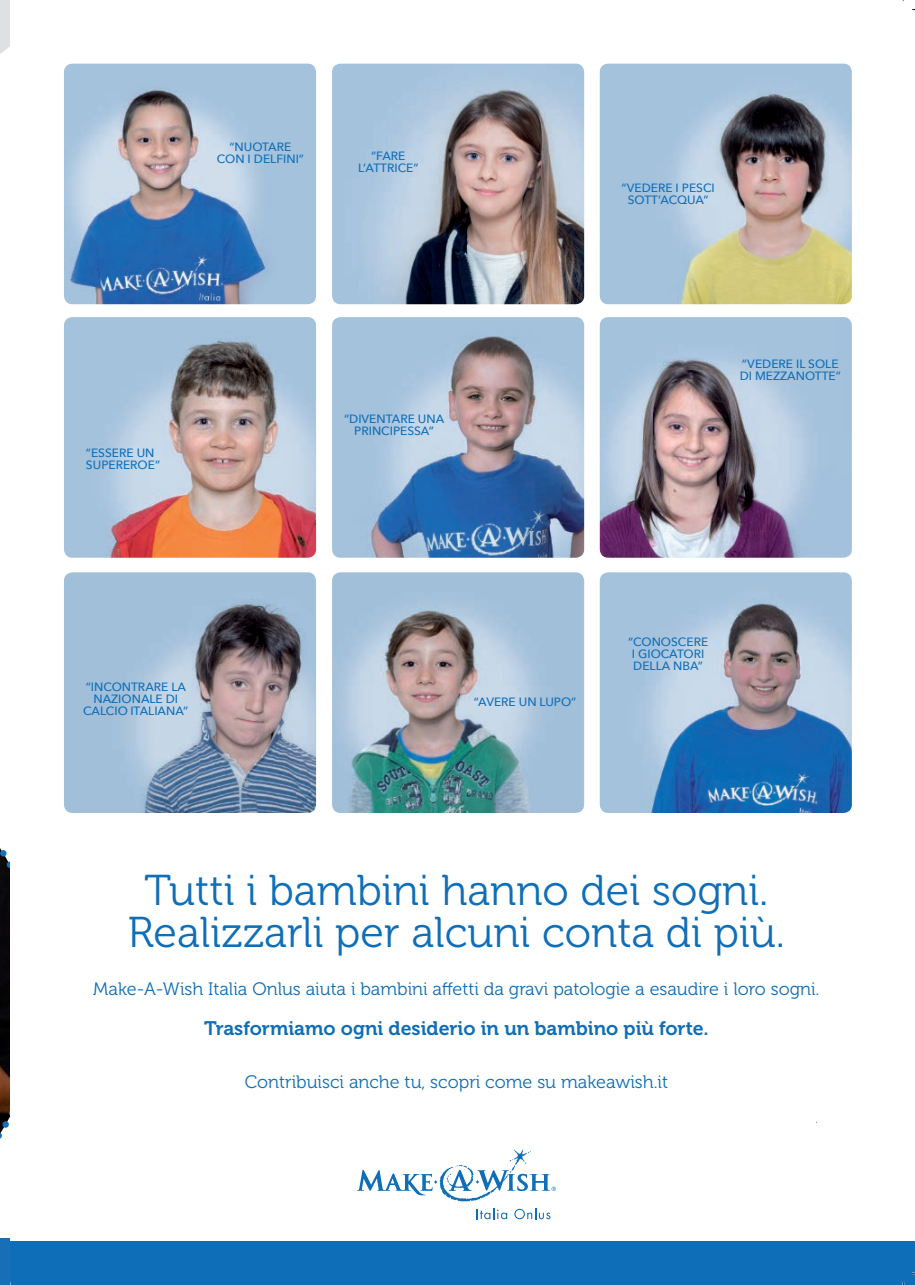
<style>
.page{position:relative;width:915px;height:1285px;background:#fff}
.page>*{position:absolute;margin:0;border:0;box-sizing:border-box;transform-origin:0 0}
.t1{font:43.05px/42px "Museo 300";color:#0f6eb8;text-align:center}
.t2{font:19.5px "Museo 700";color:#0f6eb8}
.t3{font:18px "Museo 300";color:#0f6eb8}
.t4{font:500 12px/12px "Avenir Next";color:#0f6eb8;text-align:center}
</style>
<div class="page">
<div style="left:0;top:1238px;width:12px;height:46px;background:#176fb8"></div>
<svg style="left:0;top:848px;width:11px;height:393px"></svg>
<img style="left:64px;top:64px;width:252px;height:240px">
<img style="left:64px;top:317px;width:252px;height:240px">
<img style="left:64px;top:572px;width:252px;height:240px">
<img style="left:332px;top:64px;width:252px;height:240px">
<img style="left:332px;top:317px;width:252px;height:240px">
<img style="left:332px;top:572px;width:252px;height:240px">
<img style="left:599px;top:64px;width:252px;height:240px">
<img style="left:599px;top:317px;width:252px;height:240px">
<img style="left:599px;top:572px;width:252px;height:240px">
<svg style="left:357px;top:1149px;width:198px;height:52px"></svg>
<svg style="left:476px;top:1208px;width:31px;height:10px"></svg>
<svg style="left:514px;top:1208px;width:36px;height:10px"></svg>
<div style="left:11px;top:1241px;width:903px;height:43px;background:#0f6eb8"></div>
<svg style="left:0;top:0;width:72px;height:223px"></svg>
<p class="t4" style="left:217px;top:140px;width:89px">“NUOTARE<br>CON I DELFINI”</p>
<p class="t4" style="left:358px;top:150px;width:62px">“FARE<br>L’ATTRICE”</p>
<p class="t4" style="left:86px;top:446px;width:76px;text-align:left">“ESSERE UN<br>SUPEREROE”</p>
<p class="t4" style="left:344px;top:412px;width:102px">“DIVENTARE UNA<br>PRINCIPESSA”</p>
<p class="t4" style="left:621px;top:181px;width:95px">“VEDERE I PESCI<br>SOTT’ACQUA”</p>
<p class="t4" style="left:739px;top:357px;width:103px;text-align:left">“VEDERE IL SOLE<br>DI MEZZANOTTE”</p>
<p class="t4" style="left:83px;top:680px;width:106px">“INCONTRARE LA<br>NAZIONALE DI<br>CALCIO ITALIANA”</p>
<p class="t4" style="left:473px;top:695px;width:104px">“AVERE UN LUPO”</p>
<p class="t4" style="left:628px;top:635px;width:82px">“CONOSCERE<br>I GIOCATORI<br>DELLA NBA”</p>
<h1 class="t1" style="left:128px;top:869px;width:658px">Tutti i bambini hanno dei sogni.<br>Realizzarli per alcuni conta di più.</h1>
<h3 class="t3" style="left:93px;top:979px;width:727px">Make-A-Wish Italia Onlus aiuta i bambini affetti da gravi patologie a esaudire i loro sogni.</h3>
<h2 class="t2" style="left:204px;top:1017px;width:506px">Trasformiamo ogni desiderio in un bambino più forte.</h2>
<h3 class="t3" style="left:245px;top:1071px;width:425px">Contribuisci anche tu, scopri come su makeawish.it</h3>
</div>
